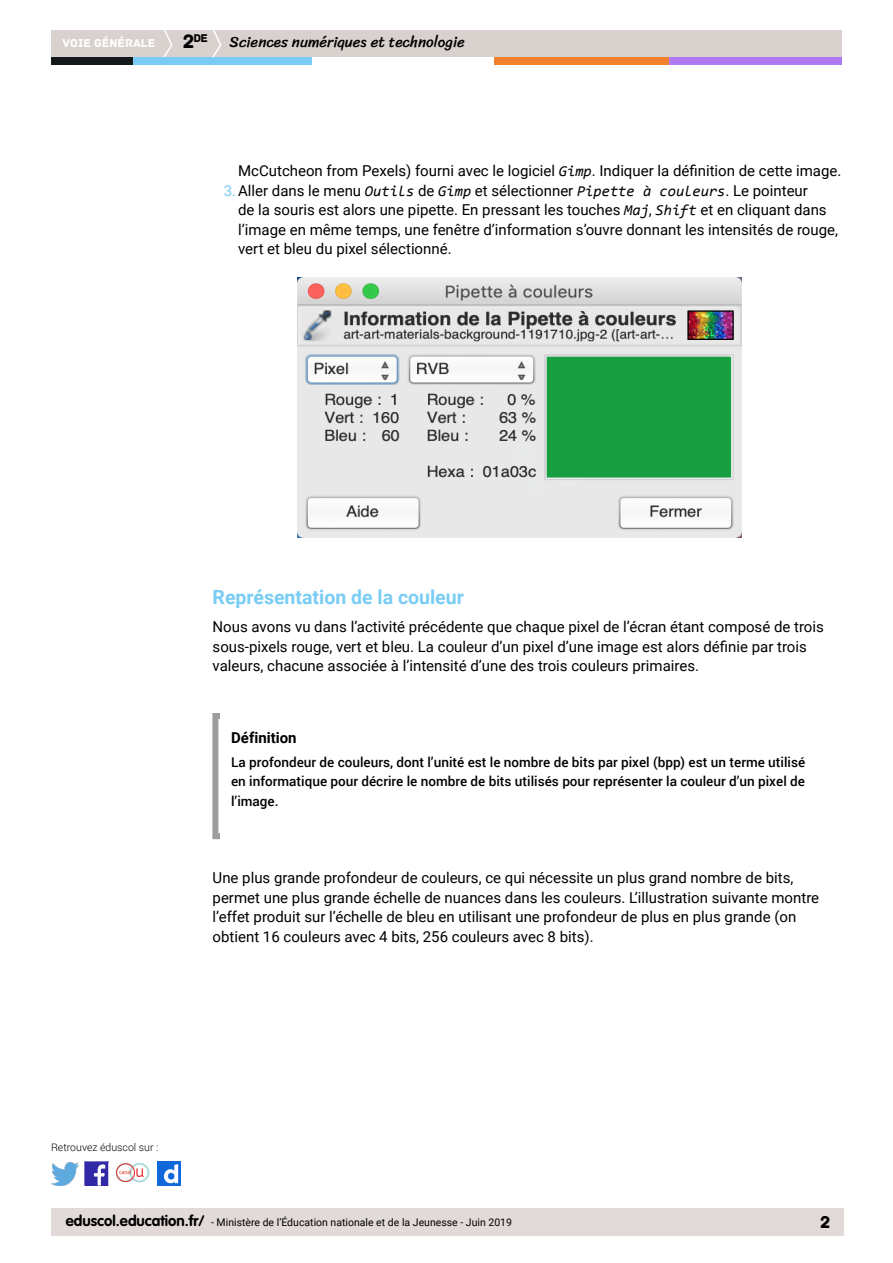
<style>
.page{position:relative;width:893px;height:1263px;background:#fff}
.page>*{position:absolute;margin:0;border:0;box-sizing:border-box;transform-origin:0 0}
.t1{font:700 19.5px "Roboto";color:#79cdf4}
.t2{font:18px "Archive";color:#000}
.t3{font:15px/19.5px "Roboto";color:#000}
.t4{font:15px "Sriracha";color:#000}
.t5{font:700 15px "Roboto";color:#000}
.t6{font:500 13.5px/19.5px "Roboto";color:#000;text-align:justify}
.t7{font:12px "Archive";color:#fff}
.t8{font:11.85px "Archive";color:#000}
.t9{font:10.5px "Roboto";color:#000}
.t10{font:300 10.5px "Roboto";color:#000}
.s1{font-size:20.4px}
.s2{font-family:"Consolas";font-style:italic}
.s3{color:#79cdf4}
.s4{font-family:"VAG Rounded Std";font-weight:700;font-size:15px}
</style>
<div class="page">
<div style="left:51px;top:1209px;width:792px;height:27px;background:#e1dad8"></div>
<img style="left:85px;top:1162px;width:23px;height:23px">
<img style="left:51px;top:1163px;width:28px;height:22px">
<img style="left:158px;top:1162px;width:22px;height:23px">
<img style="left:115px;top:1162px;width:35px;height:21px">
<img style="left:298px;top:278px;width:444px;height:259px">
<div style="left:51px;top:57px;width:82px;height:8px;background:#141a1c"></div>
<div style="left:667px;top:57px;width:175px;height:8px;background:#b078f2"></div>
<div style="left:494px;top:57px;width:175px;height:8px;background:#f0802b"></div>
<div style="left:51px;top:30px;width:791px;height:27px;background:#d8d1ce"></div>
<svg style="left:163px;top:30px;width:10px;height:27px"></svg>
<svg style="left:212px;top:30px;width:10px;height:27px"></svg>
<div style="left:133px;top:57px;width:179px;height:8px;background:#79cdf4"></div>
<p class="t8" style="left:183px;top:31px;width:27px"><span class="s1">2</span>de</p>
<p class="t7" style="left:63px;top:36px;width:94px">VOIE GÉNÉRALE</p>
<p class="t4" style="left:230px;top:33px;width:237px">Sciences numériques et technologie</p>
<p class="t3" style="left:238px;top:160px;width:605px">McCutcheon from Pexels) fourni avec le logiciel <span class="s2">Gimp</span>. Indiquer la définition de cette image.</p>
<p class="t3" style="left:238px;top:180px;width:601px;text-indent:-14px"><span class="s3">3.</span> Aller dans le menu <span class="s2">Outils</span> de <span class="s2">Gimp</span> et sélectionner <span class="s2">Pipette à couleurs</span>. Le pointeur<br>de la souris est alors une pipette. En pressant les touches <span class="s2">Maj</span>, <span class="s2">Shift</span> et en cliquant dans l’image en même temps, une fenêtre d’information s’ouvre donnant les intensités de rouge, vert et bleu du pixel sélectionné.</p>
<h1 class="t1" style="left:213px;top:583px;width:253px">Représentation de la couleur</h1>
<p class="t3" style="left:213px;top:617px;width:613px">Nous avons vu dans l’activité précédente que chaque pixel de l’écran étant composé de trois sous-pixels rouge, vert et bleu. La couleur d’un pixel d’une image est alors définie par trois valeurs, chacune associée à l’intensité d’une des trois couleurs primaires.</p>
<p class="t5" style="left:231px;top:727px;width:67px">Définition</p>
<p class="t6" style="left:231px;top:752px;width:576px">La profondeur de couleurs, dont l’unité est le nombre de bits par pixel (bpp) est un terme utilisé en informatique pour décrire le nombre de bits utilisés pour représenter la couleur d’un pixel de l’image.</p>
<p class="t3" style="left:213px;top:868px;width:608px">Une plus grande profondeur de couleurs, ce qui nécessite un plus grand nombre de bits, permet une plus grande échelle de nuances dans les couleurs. L’illustration suivante montre l’effet produit sur l’échelle de bleu en utilisant une profondeur de plus en plus grande (on obtient 16 couleurs avec 4 bits, 256 couleurs avec 8 bits).</p>
<p class="t10" style="left:51px;top:1140px;width:109px">Retrouvez éduscol sur :</p>
<p class="t9" style="left:66px;top:1215px;width:448px"><span class="s4">eduscol.education.fr/</span> - Ministère de l’Éducation nationale et de la Jeunesse - Juin 2019</p>
<p class="t2" style="left:820px;top:1211px;width:12px">2</p>
</div>
